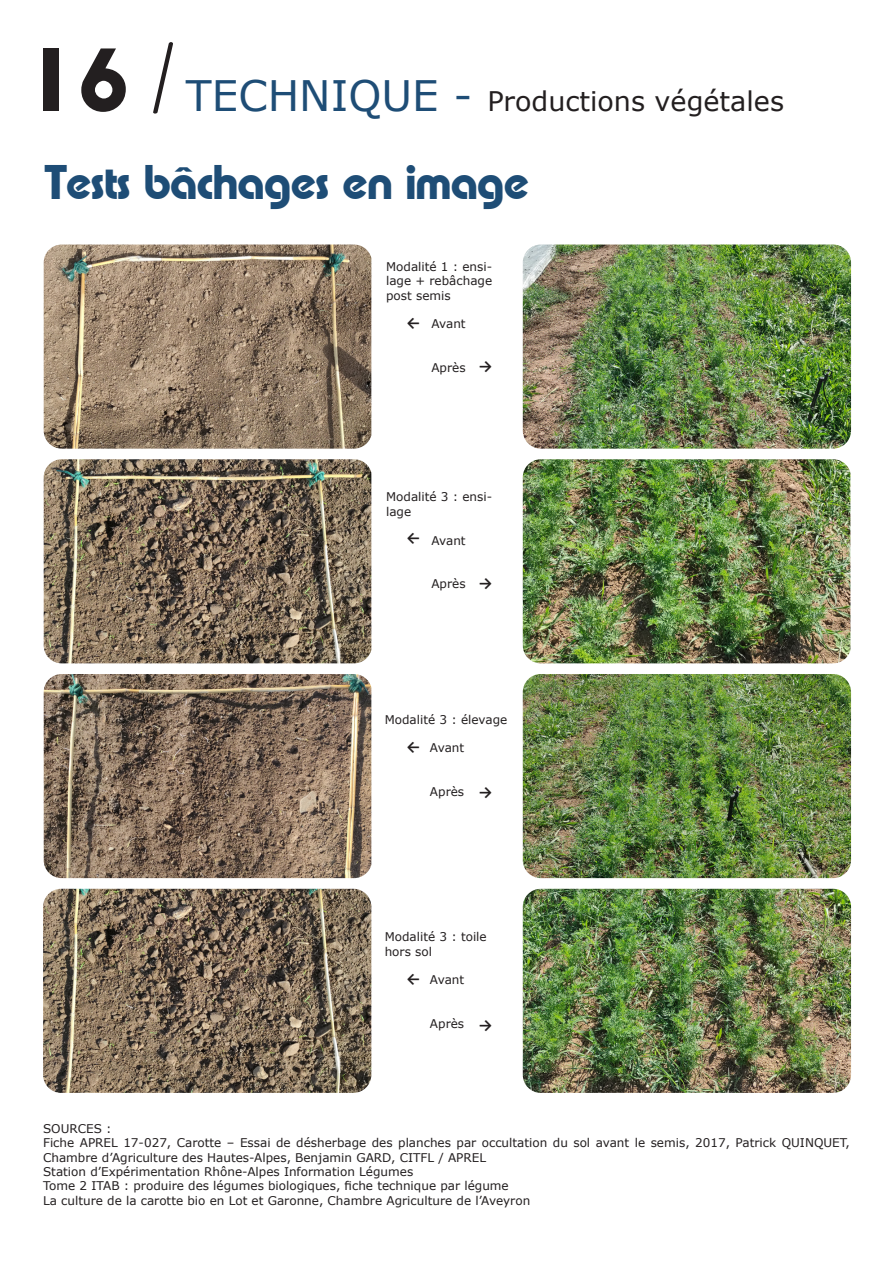
<style>
.page{position:relative;width:893px;height:1263px;background:#fff}
.page>*{position:absolute;margin:0;border:0;box-sizing:border-box;transform-origin:0 0}
.t1{font:800 49.5px "Xpressive";color:#1e4d76}
.t2{font:27px "Verdana";color:#231f20}
.t3{font:700 15px "Calibri";color:#231f20}
.t4{font:12px/14.4px "Verdana";color:#231f20}
.s1{font-family:"Xpressive";font-weight:800;font-size:91.5px}
.s2{font-family:"Street";font-weight:100;font-size:91.5px}
.s3{font-size:42px;color:#1e4d76}
</style>
<div class="page">
<img style="left:44px;top:244px;width:327px;height:205px">
<img style="left:523px;top:459px;width:327px;height:204px">
<img style="left:523px;top:244px;width:328px;height:205px">
<img style="left:43px;top:889px;width:328px;height:204px">
<img style="left:44px;top:674px;width:327px;height:204px">
<img style="left:44px;top:459px;width:327px;height:204px">
<img style="left:523px;top:889px;width:328px;height:204px">
<img style="left:523px;top:674px;width:328px;height:204px">
<p class="t2" style="left:24px;top:82px;width:761px"><span class="s1">16</span> <span class="s2">/</span> <span class="s3">TECHNIQUE -</span> Productions végétales</p>
<p class="t1" style="left:45px;top:155px;width:485px">Tests bâchages en image</p>
<p class="t4" style="left:386px;top:259px;width:108px;text-align:justify">Modalité 1 : ensi&shy;lage + rebâchage post semis</p>
<p class="t4" style="left:431px;top:317px;width:36px">Avant</p>
<p class="t4" style="left:431px;top:360px;width:36px">Après</p>
<p class="t3" style="left:479px;top:355px;width:15px">→</p>
<p class="t3" style="left:420px;top:335px;width:15px;rotate:-180deg">→</p>
<p class="t4" style="left:386px;top:490px;width:108px">Modalité 3 : ensi&shy;lage</p>
<p class="t4" style="left:431px;top:533px;width:36px">Avant</p>
<p class="t4" style="left:431px;top:576px;width:36px">Après</p>
<p class="t3" style="left:420px;top:549px;width:15px;rotate:-180deg">→</p>
<p class="t3" style="left:479px;top:572px;width:15px">→</p>
<p class="t4" style="left:385px;top:712px;width:124px">Modalité 3 : élevage</p>
<p class="t4" style="left:430px;top:741px;width:36px">Avant</p>
<p class="t4" style="left:430px;top:784px;width:36px">Après</p>
<p class="t3" style="left:420px;top:758px;width:15px;rotate:-180deg">→</p>
<p class="t3" style="left:479px;top:782px;width:15px">→</p>
<p class="t4" style="left:385px;top:929px;width:104px">Modalité 3 : toile hors sol</p>
<p class="t4" style="left:430px;top:973px;width:36px">Avant</p>
<p class="t4" style="left:430px;top:1016px;width:36px">Après</p>
<p class="t3" style="left:420px;top:990px;width:15px;rotate:-180deg">→</p>
<p class="t3" style="left:479px;top:1015px;width:15px">→</p>
<p class="t4" style="left:43px;top:1121px;width:70px">SOURCES :</p>
<p class="t4" style="left:43px;top:1135px;width:808px">Fiche APREL 17-027, Carotte – Essai de désherbage des planches par occultation du sol avant le semis, 2017, Patrick QUINQUET,<br>Chambre d’Agriculture des Hautes-Alpes, Benjamin GARD, CITFL / APREL</p>
<p class="t4" style="left:43px;top:1164px;width:372px">Station d’Expérimentation Rhône-Alpes Information Légumes</p>
<p class="t4" style="left:43px;top:1179px;width:467px">Tome 2 ITAB : produire des légumes biologiques, fiche technique par légume</p>
<p class="t4" style="left:43px;top:1193px;width:489px">La culture de la carotte bio en Lot et Garonne, Chambre Agriculture de l’Aveyron</p>
</div>
